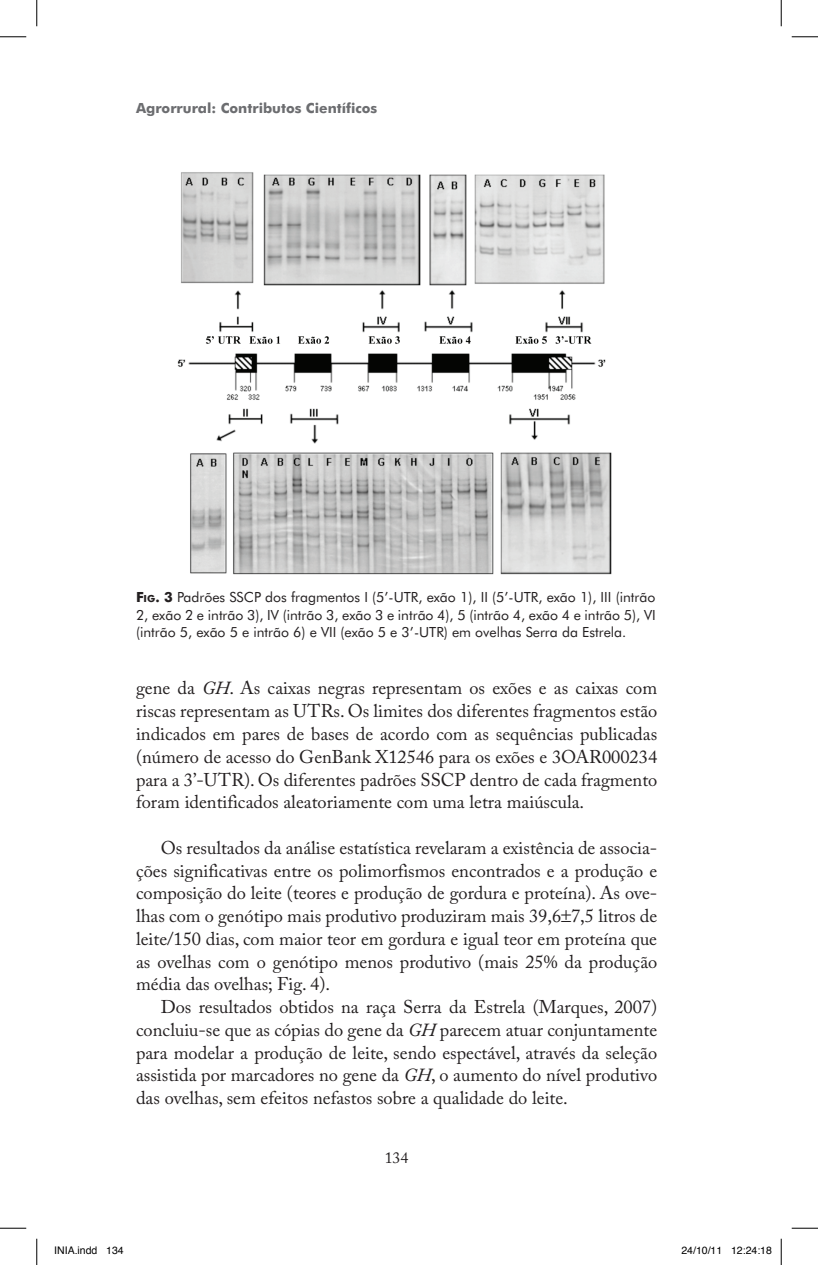
<style>
.page{position:relative;width:818px;height:1265px;background:#fff}
.page>*{position:absolute;margin:0;border:0;box-sizing:border-box;transform-origin:0 0}
.t1{font:18.38px/22.8px "Adobe Caslon Pro";color:#231f20;text-align:justify}
.t2{font:15.75px "Adobe Caslon Pro";color:#231f20}
.t3{font:14px/17.5px "Futura BT";color:#231f20;text-align:justify}
.t4{font:700 14px "Futura BT";color:#6c6d70}
.t5{font:10.5px "Helvetica";color:#000}
.s1{font-weight:700}
.s2{font-weight:700;font-size:9.8px}
.s3{font-style:italic}
</style>
<div class="page">
<img style="left:177px;top:172px;width:435px;height:403px">
<svg style="left:0;top:36px;width:26px;height:1px"></svg>
<svg style="left:791px;top:36px;width:26px;height:1px"></svg>
<svg style="left:0;top:1227px;width:26px;height:1px"></svg>
<svg style="left:791px;top:1227px;width:26px;height:1px"></svg>
<svg style="left:36px;top:1px;width:1px;height:25px"></svg>
<svg style="left:36px;top:1238px;width:1px;height:26px"></svg>
<svg style="left:781px;top:1px;width:1px;height:25px"></svg>
<svg style="left:781px;top:1238px;width:1px;height:26px"></svg>
<p class="t4" style="left:136px;top:99px;width:243px">Agrorrural: Contributos Científicos</p>
<p class="t3" style="left:136px;top:588px;width:521px"><span class="s1">F</span><span class="s2">IG</span><span class="s1">. 3</span> Padrões SSCP dos fragmentos I (5’-UTR, exão 1), II (5’-UTR, exão 1), III (intrão 2, exão 2 e intrão 3), IV (intrão 3, exão 3 e intrão 4), 5 (intrão 4, exão 4 e intrão 5), VI (intrão 5, exão 5 e intrão 6) e VII (exão 5 e 3’-UTR) em ovelhas Serra da Estrela.</p>
<p class="t1" style="left:136px;top:676px;width:523px">gene da <span class="s3">GH</span>. As caixas negras representam os exões e as caixas com riscas representam as UTRs. Os limites dos diferentes fragmentos estão indicados em pares de bases de acordo com as sequências publicadas (número de acesso do GenBank X12546 para os exões e 3OAR000234 para a 3’-UTR). Os diferentes padrões SSCP dentro de cada fragmento foram identificados aleatoriamente com uma letra maiúscula.</p>
<p class="t1" style="left:136px;top:835px;width:523px;text-indent:25px">Os resultados da análise estatística revelaram a existência de associa&shy;ções significativas entre os polimorfismos encontrados e a produção e composição do leite (teores e produção de gordura e proteína). As ove&shy;lhas com o genótipo mais produtivo produziram mais 39,6□7,5 litros de leite/150 dias, com maior teor em gordura e igual teor em proteína que as ovelhas com o genótipo menos produtivo (mais 25% da produção média das ovelhas; Fig. 4).</p>
<p class="t1" style="left:136px;top:995px;width:522px;text-indent:25px">Dos resultados obtidos na raça Serra da Estrela (Marques, 2007) concluiu-se que as cópias do gene da <span class="s3">GH</span> parecem atuar conjuntamente para modelar a produção de leite, sendo espectável, através da seleção assistida por marcadores no gene da <span class="s3">GH</span>, o aumento do nível produtivo das ovelhas, sem efeitos nefastos sobre a qualidade do leite.</p>
<p class="t2" style="left:385px;top:1147px;width:25px">134</p>
<p class="t5" style="left:54px;top:1245px;width:71px">INIA.indd 134</p>
<p class="t5" style="left:681px;top:1245px;width:92px">24/10/11 12:24:18</p>
</div>
